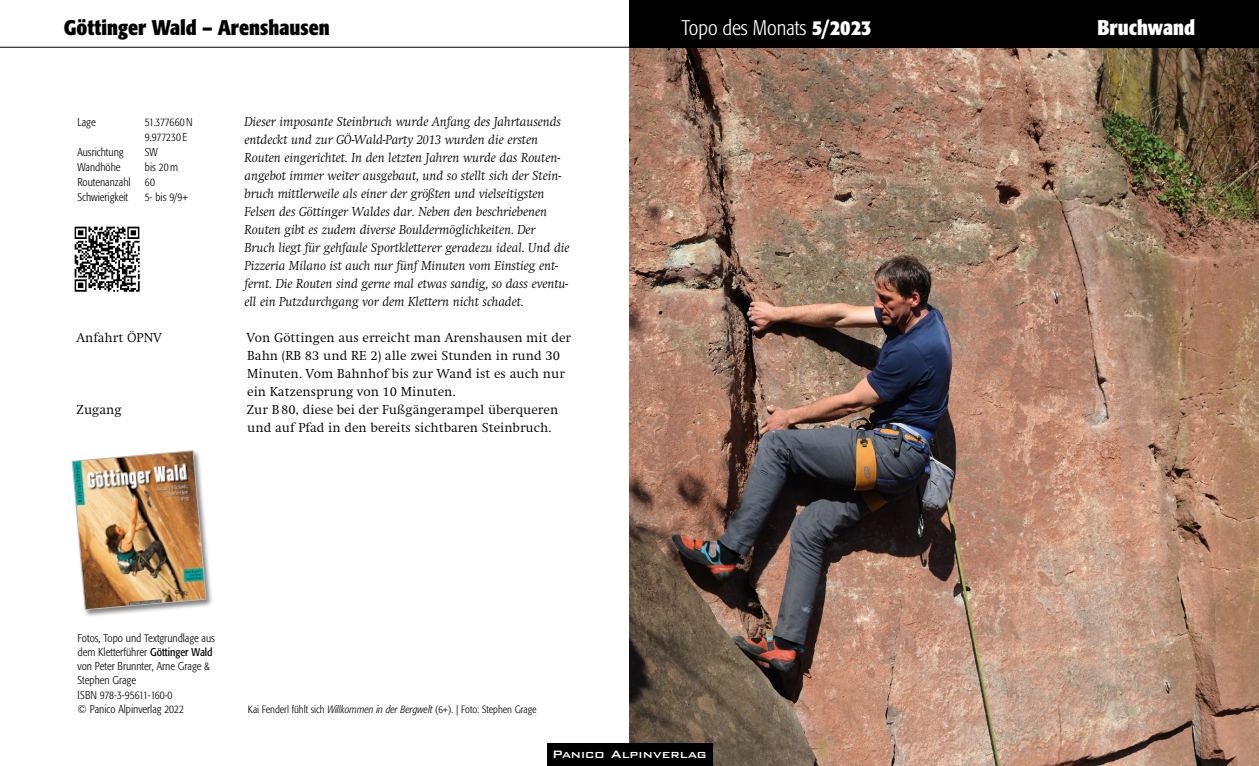
<style>
.page{position:relative;width:1259px;height:766px;background:#fff}
.page>*{position:absolute;margin:0;border:0;box-sizing:border-box;transform-origin:0 0}
.t1{font:700 condensed 21px "Formata";color:#000}
.t2{font:300 condensed 21px "Formata";color:#fff}
.t3{font:700 condensed 21px "Formata";color:#fff}
.t4{font:500 14.25px "Bank Gothic BT";color:#fff}
.t5{font:italic 13.5px/18px "Heidelberg Antiqua";letter-spacing:-.005em;color:#000}
.t6{font:13.5px/18px "Heidelberg Antiqua";color:#000}
.t7{font:300 condensed 11.25px/14.2px "Formata";color:#000}
.t8{font:300 condensed 10.5px "Formata";color:#000}
.s1{font-weight:700}
.s2{font-weight:400}
.s3{font-style:italic}
</style>
<div class="page">
<img style="left:629px;top:48px;width:630px;height:717px">
<hr style="left:0;top:47px;width:1259px;height:1px;background:#000">
<div style="left:546px;top:743px;width:166px;height:22px;background:#000"></div>
<img style="left:74px;top:226px;width:66px;height:66px">
<div style="left:71px;top:449px;width:142px;height:168px;background:#000;opacity:.5"></div>
<img style="left:72px;top:450px;width:135px;height:160px">
<div style="left:629px;top:0;width:630px;height:47px;background:#000"></div>
<h1 class="t1" style="left:64px;top:15px;width:267px">Göttinger Wald – Arenshausen</h1>
<h1 class="t2" style="left:681px;top:15px;width:192px">Topo des Monats <span class="s1">5/2023</span></h1>
<h1 class="t3" style="left:1097px;top:14px;width:99px">Bruchwand</h1>
<p class="t7" style="left:77px;top:115px;width:20px">Lage</p>
<p class="t7" style="left:145px;top:115px;width:49px;line-height:15px">51.377660N<br>9.977230 E</p>
<p class="t7" style="left:77px;top:145px;width:48px">Ausrichtung</p>
<p class="t7" style="left:145px;top:145px;width:14px">SW</p>
<p class="t7" style="left:77px;top:160px;width:45px">Wandhöhe</p>
<p class="t7" style="left:145px;top:160px;width:35px">bis 20m</p>
<p class="t7" style="left:77px;top:175px;width:55px">Routenanzahl</p>
<p class="t7" style="left:145px;top:175px;width:12px">60</p>
<p class="t7" style="left:77px;top:190px;width:52px">Schwierigkeit</p>
<p class="t7" style="left:145px;top:190px;width:45px">5- bis 9/9+</p>
<p class="t6" style="left:77px;top:329px;width:87px">Anfahrt ÖPNV</p>
<p class="t6" style="left:77px;top:401px;width:47px">Zugang</p>
<p class="t5" style="left:244px;top:113px;width:326px">Dieser imposante Steinbruch wurde Anfang des Jahrtausends entdeckt und zur GÖ-Wald-Party 2013 wurden die ersten Routen eingerichtet. In den letzten Jahren wurde das Routen&shy;angebot immer weiter ausgebaut, und so stellt sich der Stein&shy;bruch mittlerweile als einer der größten und vielseitigsten Felsen des Göttinger Waldes dar. Neben den beschriebenen Routen gibt es zudem diverse Bouldermöglichkeiten. Der<br>Bruch liegt für gehfaule Sportkletterer geradezu ideal. Und die Pizzeria Milano ist auch nur fünf Minuten vom Einstieg ent&shy;fernt. Die Routen sind gerne mal etwas sandig, so dass eventu&shy;ell ein Putzdurchgang vor dem Klettern nicht schadet.</p>
<p class="t6" style="left:247px;top:329px;width:326px">Von Göttingen aus erreicht man Arenshausen mit der Bahn (RB 83 und RE 2) alle zwei Stunden in rund 30<br>Minuten. Vom Bahnhof bis zur Wand ist es auch nur ein Katzensprung von 10 Minuten.<br>Zur B80, diese bei der Fußgängerampel überqueren und auf Pfad in den bereits sichtbaren Steinbruch.</p>
<p class="t7" style="left:78px;top:630px;width:139px">Fotos, Topo und Textgrundlage aus dem Kletterführer <span class="s2">Göttinger Wald </span>von Peter Brunnter, Arne Grage &amp;<br>Stephen Grage<br>ISBN 978-3-95611-160-0<br>© Panico Alpinverlag 2022</p>
<p class="t8" style="left:248px;top:702px;width:290px">Kai Fenderl fühlt sich <span class="s3">Willkommen in der Bergwelt</span> (6+). | Foto: Stephen Grage</p>
<p class="t4" style="left:552px;top:746px;width:156px">Panico Alpinverlag</p>
</div>
